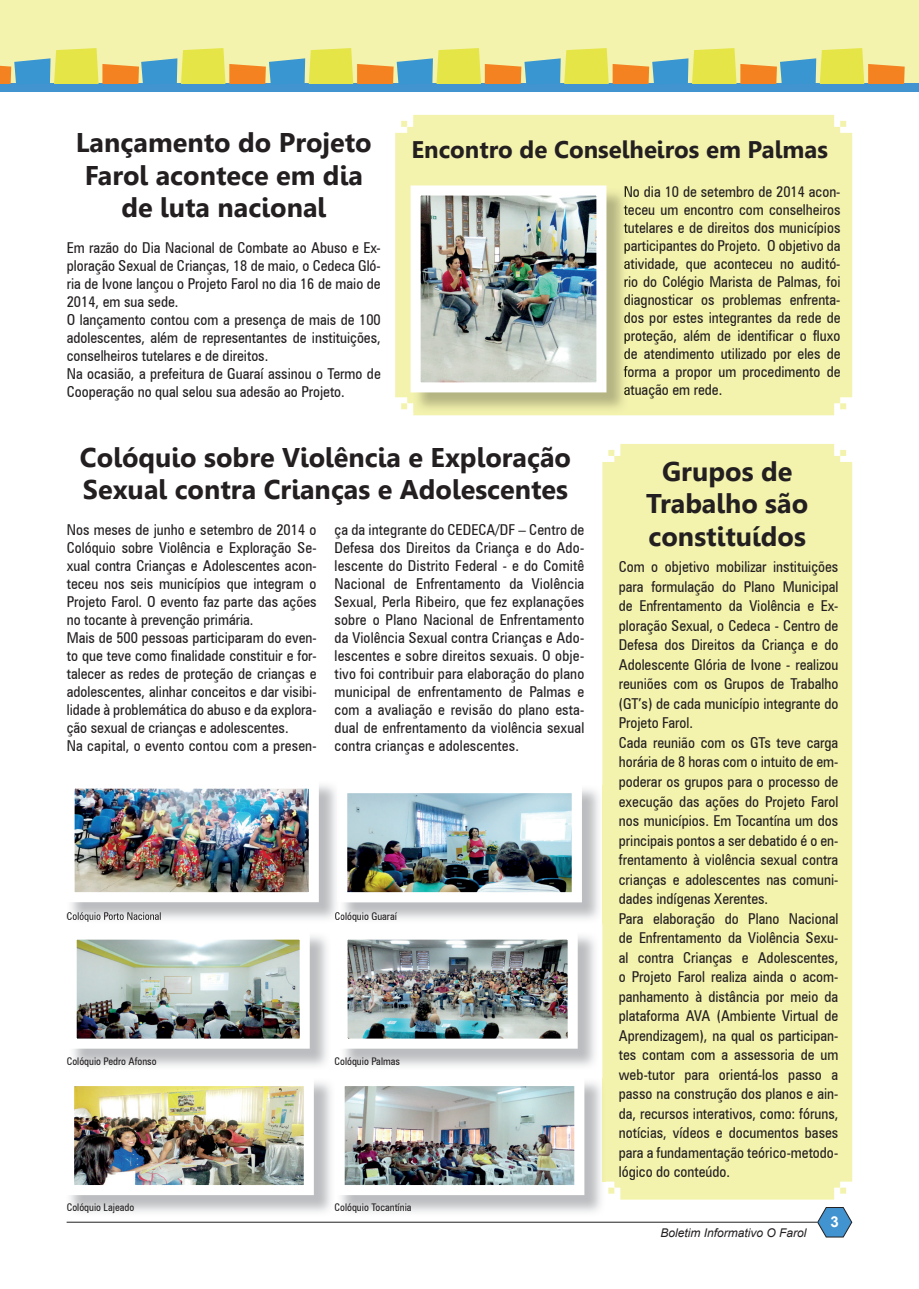
<style>
.page{position:relative;width:919px;height:1289px;background:#fff}
.page>*{position:absolute;margin:0;border:0;box-sizing:border-box;transform-origin:0 0}
.t1{font:700 27px/32.4px "Leelawadee";color:#231f20;text-align:center}
.t2{font:700 24px "Leelawadee";color:#231f20}
.t3{font:condensed 15px/18px "Zurich BT";color:#231f20}
.t4{font:700 15px "Arial";color:#fff}
.t5{font:italic 12px "Arial";color:#231f20}
.t6{font:condensed 10.5px "Zurich BT";color:#231f20}
</style>
<div class="page">
<div style="left:0;top:0;width:918px;height:83px;background:#f3f3ae"></div>
<div style="left:0;top:83px;width:918px;height:8px;background:#4194d0"></div>
<svg style="left:0;top:48px;width:904px;height:36px"></svg>
<hr style="left:67px;top:1221px;width:750px;height:1px;background:#231f20">
<svg style="left:816px;top:1207px;width:36px;height:30px"></svg>
<div style="left:395px;top:115px;width:457px;height:300px;background:#f3f3ae"></div>
<div style="left:602px;top:444px;width:250px;height:755px;background:#f3f3ae"></div>
<img style="left:413px;top:188px;width:214px;height:225px">
<svg style="left:624px;top:188px;width:3px;height:9px"></svg>
<svg style="left:623px;top:204px;width:4px;height:11px"></svg>
<img style="left:623px;top:222px;width:4px;height:14px">
<img style="left:624px;top:240px;width:3px;height:14px">
<img style="left:624px;top:258px;width:3px;height:14px">
<img style="left:624px;top:276px;width:3px;height:14px">
<img style="left:624px;top:294px;width:3px;height:14px">
<img style="left:624px;top:312px;width:3px;height:14px">
<img style="left:624px;top:330px;width:3px;height:14px">
<img style="left:624px;top:348px;width:3px;height:14px">
<img style="left:623px;top:366px;width:4px;height:14px">
<img style="left:624px;top:384px;width:3px;height:14px">
<img style="left:421px;top:196px;width:174px;height:185px">
<div style="left:410px;top:185px;width:196px;height:207px;border:10px solid #fff"></div>
<img style="left:75px;top:1086px;width:228px;height:98px">
<img style="left:344px;top:936px;width:251px;height:130px">
<img style="left:348px;top:940px;width:218px;height:97px">
<div style="left:337px;top:929px;width:240px;height:119px;border:10px solid #fff"></div>
<img style="left:78px;top:940px;width:221px;height:97px">
<div style="left:67px;top:929px;width:243px;height:119px;border:10px solid #fff"></div>
<img style="left:341px;top:1082px;width:264px;height:130px">
<img style="left:602px;top:1078px;width:3px;height:103px">
<img style="left:345px;top:1086px;width:228px;height:98px">
<img style="left:335px;top:786px;width:246px;height:136px">
<img style="left:67px;top:912px;width:94px;height:9px">
<img style="left:75px;top:789px;width:233px;height:102px">
<h1 class="t1" style="left:76px;top:127px;width:297px">Lançamento do Projeto<br>Farol acontece em dia de luta nacional</h1>
<p class="t3" style="left:67px;top:239px;width:315px">Em razão do Dia Nacional de Combate ao Abuso e Ex&shy;ploração Sexual de Crianças, 18 de maio, o Cedeca Gló&shy;ria de Ivone lançou o Projeto Farol no dia 16 de maio de 2014, em sua sede.<br>O lançamento contou com a presença de mais de 100 adolescentes, além de representantes de instituições, conselheiros tutelares e de direitos.<br>Na ocasião, a prefeitura de Guaraí assinou o Termo de Cooperação no qual selou sua adesão ao Projeto.</p>
<h2 class="t2" style="left:411px;top:135px;width:418px">Encontro de Conselheiros em Palmas</h2>
<p class="t3" style="left:623px;top:182px;width:218px;text-align:justify">No dia 10 de setembro de 2014 acon&shy;teceu um encontro com conselheiros tutelares e de direitos dos municípios participantes do Projeto. O objetivo da atividade, que aconteceu no auditó&shy;rio do Colégio Marista de Palmas, foi diagnosticar os problemas enfrenta&shy;dos por estes integrantes da rede de proteção, além de identificar o fluxo de atendimento utilizado por eles de forma a propor um procedimento de atuação em rede.</p>
<h1 class="t1" style="left:80px;top:441px;width:492px;text-align:left">Colóquio sobre Violência e Exploração<br>Sexual contra Crianças e Adolescentes</h1>
<p class="t3" style="left:67px;top:521px;width:251px">Nos meses de junho e setembro de 2014 o Colóquio sobre Violência e Exploração Se&shy;xual contra Crianças e Adolescentes acon&shy;teceu nos seis municípios que integram o Projeto Farol. O evento faz parte das ações no tocante à prevenção primária.<br>Mais de 500 pessoas participaram do even&shy;to que teve como finalidade constituir e for&shy;talecer as redes de proteção de crianças e adolescentes, alinhar conceitos e dar visibi&shy;lidade à problemática do abuso e da explora&shy;ção sexual de crianças e adolescentes.<br>Na capital, o evento contou com a presen-</p>
<p class="t3" style="left:334px;top:521px;width:251px;text-align:justify">ça da integrante do CEDECA/DF – Centro de Defesa dos Direitos da Criança e do Ado&shy;lescente do Distrito Federal - e do Comitê Nacional de Enfrentamento da Violência Sexual, Perla Ribeiro, que fez explanações sobre o Plano Nacional de Enfrentamento da Violência Sexual contra Crianças e Ado&shy;lescentes e sobre direitos sexuais. O obje&shy;tivo foi contribuir para elaboração do plano municipal de enfrentamento de Palmas e com a avaliação e revisão do plano esta&shy;dual de enfrentamento da violência sexual contra crianças e adolescentes.</p>
<p class="t6" style="left:334px;top:909px;width:64px">Colóquio Guaraí</p>
<p class="t6" style="left:67px;top:1054px;width:91px">Colóquio Pedro Afonso</p>
<p class="t6" style="left:334px;top:1054px;width:67px">Colóquio Palmas</p>
<p class="t6" style="left:67px;top:1200px;width:69px">Colóquio Lajeado</p>
<p class="t6" style="left:334px;top:1200px;width:78px">Colóquio Tocantínia</p>
<h1 class="t1" style="left:646px;top:455px;width:163px">Grupos de<br>Trabalho são constituídos</h1>
<p class="t3" style="left:618px;top:557px;width:221px;line-height:19.5px">Com o objetivo mobilizar instituições para formulação do Plano Municipal de Enfrentamento da Violência e Ex&shy;ploração Sexual, o Cedeca - Centro de Defesa dos Direitos da Criança e do Adolescente Glória de Ivone - realizou reuniões com os Grupos de Trabalho (GT’s) de cada município integrante do Projeto Farol.<br>Cada reunião com os GTs teve carga horária de 8 horas com o intuito de em&shy;poderar os grupos para o processo de execução das ações do Projeto Farol nos municípios. Em Tocantína um dos principais pontos a ser debatido é o en&shy;frentamento à violência sexual contra crianças e adolescentes nas comuni&shy;dades indígenas Xerentes.<br>Para elaboração do Plano Nacional de Enfrentamento da Violência Sexu&shy;al contra Crianças e Adolescentes, o Projeto Farol realiza ainda o acom&shy;panhamento à distância por meio da plataforma AVA (Ambiente Virtual de Aprendizagem), na qual os participan&shy;tes contam com a assessoria de um web-tutor para orientá-los passo a passo na construção dos planos e ain&shy;da, recursos interativos, como: fóruns, notícias, vídeos e documentos bases para a fundamentação teórico-metodo&shy;lógico do conteúdo.</p>
<p class="t5" style="left:660px;top:1225px;width:148px">Boletim Informativo O Farol</p>
<p class="t4" style="left:830px;top:1211px;width:10px">3</p>
</div>
